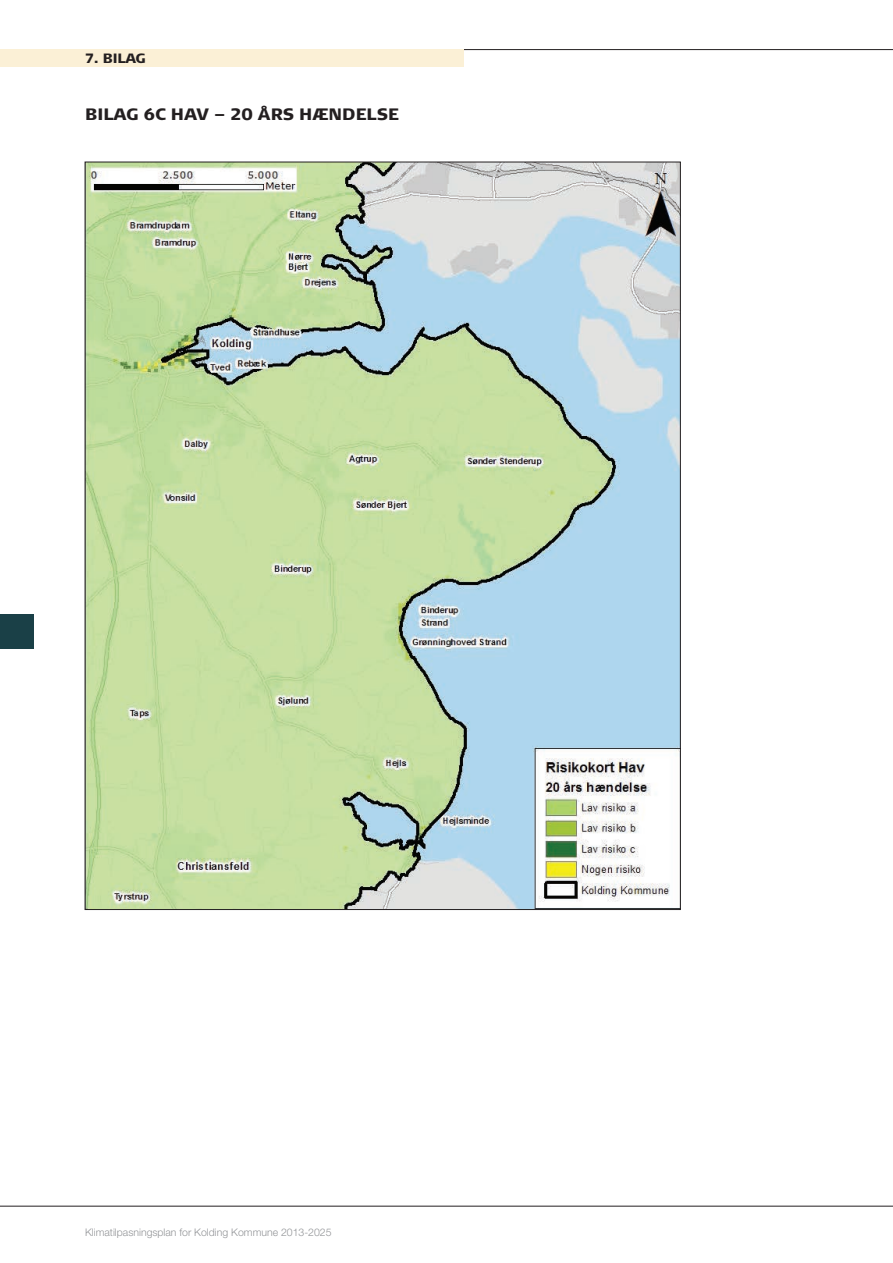
<style>
.page{position:relative;width:893px;height:1263px;background:#fff}
.page>*{position:absolute;margin:0;border:0;box-sizing:border-box;transform-origin:0 0}
.t1{font:900 16.5px "Signa Column";color:#231f20}
.t2{font:900 13.5px "Signa Column";letter-spacing:-.015em;color:#231f20}
.t3{font:300 10.5px "Helvetica Neue LT Std";color:#939598}
</style>
<div class="page">
<div style="left:0;top:614px;width:34px;height:34px;background:#1a4047"></div>
<hr style="left:0;top:1206px;width:893px;height:1px;background:#231f20">
<img style="left:87px;top:164px;width:592px;height:744px">
<hr style="left:0;top:49px;width:893px;height:1px;background:#231f20">
<div style="left:0;top:49px;width:463px;height:17px;background:#fbf0d6"></div>
<p class="t2" style="left:85px;top:49px;width:62px">7. BILAG</p>
<h1 class="t1" style="left:85px;top:104px;width:315px">BILAG 6C HAV – 20 ÅRS HÆNDELSE</h1>
<p class="t3" style="left:85px;top:1226px;width:248px">Klimatilpasningsplan for Kolding Kommune 2013-2025</p>
</div>
